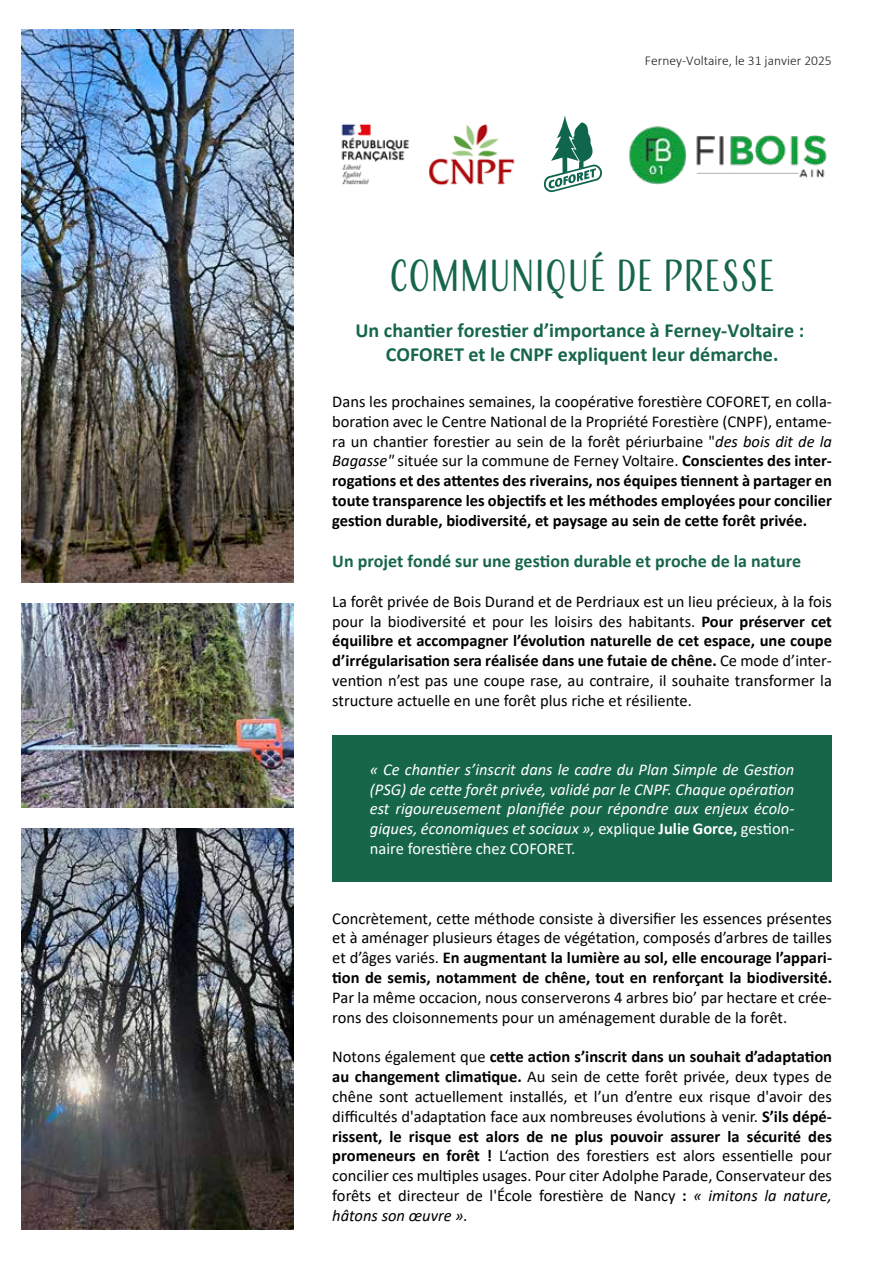
<style>
.page{position:relative;width:893px;height:1263px;background:#fff}
.page>*{position:absolute;margin:0;border:0;box-sizing:border-box;transform-origin:0 0}
.t1{font:41.85px "Adorn S Condensed Sans";color:#16664a}
.t2{font:700 20.1px/24.2px "Calibri";color:#16664a;text-align:center}
.t3{font:700 18px "Calibri";color:#16664a}
.t4{font:16.5px/19.8px "Calibri";color:#000;text-align:justify}
.t5{font:italic 16.5px/19.8px "Calibri";color:#fff;text-align:justify}
.t6{font:300 13.5px "Calibri";color:#1d1d1b}
.s1{font-style:italic}
.s2{font-weight:700}
.s3{font-style:normal}
.s4{font-weight:700;font-style:normal}
</style>
<div class="page">
<div style="left:332px;top:735px;width:500px;height:147px;background:#16664a"></div>
<svg style="left:543px;top:116px;width:60px;height:76px"></svg>
<img style="left:341px;top:123px;width:174px;height:63px">
<img style="left:629px;top:126px;width:198px;height:59px">
<img style="left:21px;top:30px;width:272px;height:553px">
<img style="left:21px;top:828px;width:272px;height:401px">
<img style="left:21px;top:604px;width:272px;height:203px">
<p class="t6" style="left:645px;top:52px;width:188px">Ferney-Voltaire, le 31 janvier 2025</p>
<h1 class="t1" style="left:389px;top:250px;width:388px">COMMUNIQUÉ DE PRESSE</h1>
<p class="t2" style="left:355px;top:318px;width:450px">Un chantier forestier d’importance à Ferney-Voltaire :<br>COFORET et le CNPF expliquent leur démarche.</p>
<p class="t4" style="left:332px;top:391px;width:501px">Dans les prochaines semaines, la coopérative forestière COFORET, en colla&shy;boration avec le Centre National de la Propriété Forestière (CNPF), entame&shy;ra un chantier forestier au sein de la forêt périurbaine "<span class="s1">des bois dit de la Bagasse"</span> située sur la commune de Ferney Voltaire. <span class="s2">Conscientes des inter&shy;rogations et des attentes des riverains, nos équipes tiennent à partager en toute transparence les objectifs et les méthodes employées pour concilier gestion durable, biodiversité, et paysage au sein de cette forêt privée.</span></p>
<p class="t3" style="left:332px;top:548px;width:470px">Un projet fondé sur une gestion durable et proche de la nature</p>
<p class="t4" style="left:332px;top:591px;width:501px">La forêt privée de Bois Durand et de Perdriaux est un lieu précieux, à la fois pour la biodiversité et pour les loisirs des habitants. <span class="s2">Pour préserver cet équilibre et accompagner l’évolution naturelle de cet espace, une coupe d’irrégularisation sera réalisée dans une futaie de chêne.</span> Ce mode d’inter&shy;vention n’est pas une coupe rase, au contraire, il souhaite transformer la structure actuelle en une forêt plus riche et résiliente.</p>
<p class="t5" style="left:370px;top:759px;width:426px">« Ce chantier s’inscrit dans le cadre du Plan Simple de Gestion (PSG) de cette forêt privée, validé par le CNPF. Chaque opération est rigoureusement planifiée pour répondre aux enjeux écolo&shy;giques, économiques et sociaux », <span class="s3">explique</span> <span class="s4">Julie Gorce,</span> <span class="s3">gestion&shy;naire forestière chez COFORET.</span></p>
<p class="t4" style="left:332px;top:908px;width:501px">Concrètement, cette méthode consiste à diversifier les essences présentes et à aménager plusieurs étages de végétation, composés d’arbres de tailles et d’âges variés. <span class="s2">En augmentant la lumière au sol, elle encourage l’appari&shy;tion de semis, notamment de chêne, tout en renforçant la biodiversité.</span></p>
<p class="t4" style="left:332px;top:987px;width:501px">Par la même occacion, nous conserverons 4 arbres bio’ par hectare et crée&shy;rons des cloisonnements pour un aménagement durable de la forêt.</p>
<p class="t4" style="left:332px;top:1046px;width:501px">Notons également que <span class="s2">cette action s’inscrit dans un souhait d’adaptation au changement climatique.</span> Au sein de cette forêt privée, deux types de chêne sont actuellement installés, et l’un d’entre eux risque d'avoir des difficultés d'adaptation face aux nombreuses évolutions à venir. <span class="s2">S’ils dépé&shy;rissent, le risque est alors de ne plus pouvoir assurer la sécurité des promeneurs en forêt !</span> L‘action des forestiers est alors essentielle pour concilier ces multiples usages. Pour citer Adolphe Parade, Conservateur des forêts et directeur de l'École forestière de Nancy <span class="s2">:</span> <span class="s1">« imitons la nature, hâtons son œuvre ».</span></p>
</div>
